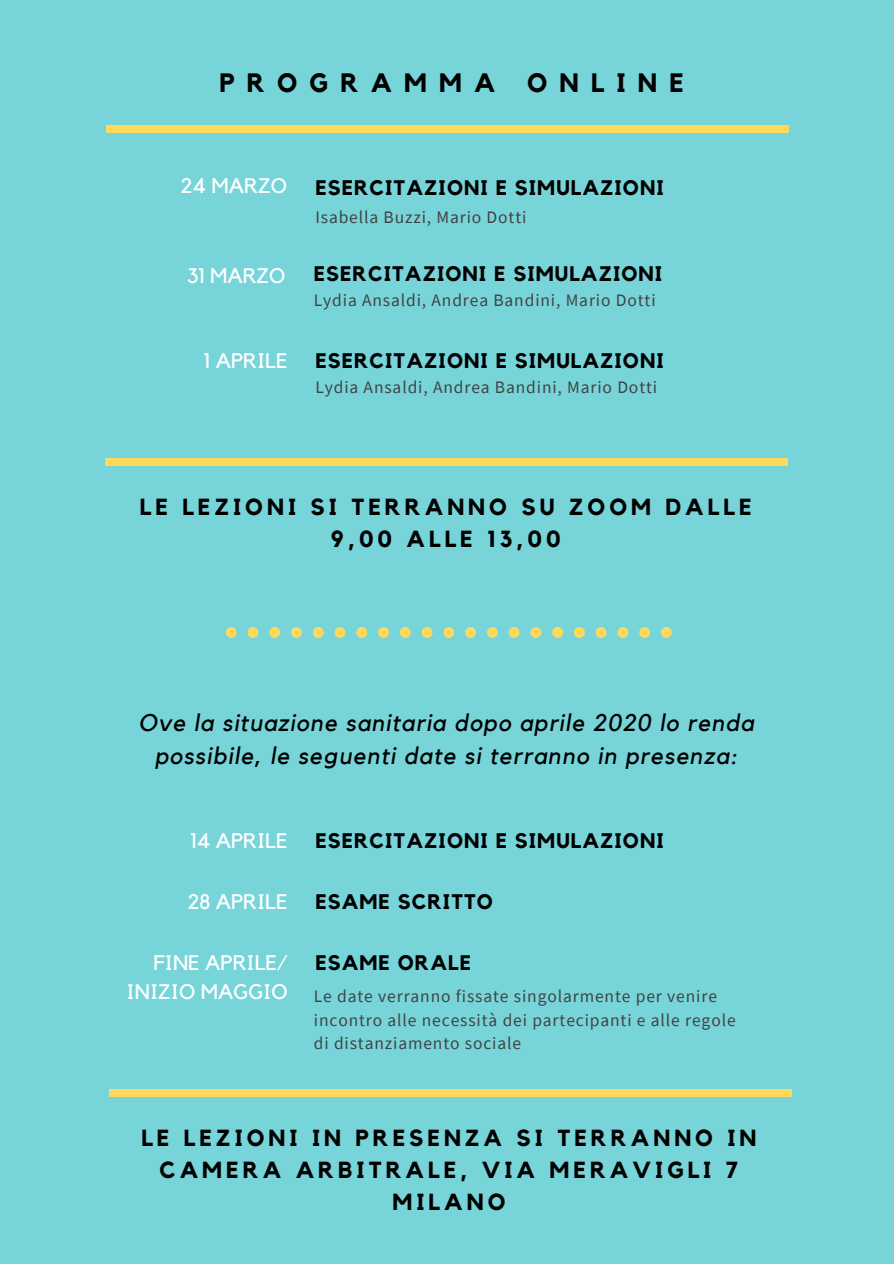
<style>
.page{position:relative;width:894px;height:1264px;background:#fff}
.page>*{position:absolute;margin:0;border:0;box-sizing:border-box;transform-origin:0 0}
.t1{font:700 26.55px "Kollektif";letter-spacing:.46em;color:#000}
.t2{font:italic 24px/32.7px "Kollektif";letter-spacing:.05em;color:#000;text-align:center}
.t3{font:700 23.25px/31.5px "Kollektif";letter-spacing:.175em;color:#000;text-align:center}
.t4{font:700 21px "Kollektif";letter-spacing:.05em;color:#000}
.t5{font:21px/29.2px "Kollektif";color:#fff;text-align:right}
.t6{font:17.55px/23.7px "Source Sans Pro";letter-spacing:.05em;color:#424242}
</style>
<div class="page">
<div style="left:0;top:0;width:893px;height:1263px;background:#77d5da"></div>
<div style="left:106px;top:125px;width:682px;height:8px;background:#ffd85c"></div>
<div style="left:105px;top:458px;width:682px;height:8px;background:#ffd85c"></div>
<div style="left:109px;top:1089px;width:682px;height:7px;background:#ffd85c"></div>
<svg style="left:226px;top:627px;width:445px;height:11px"></svg>
<h1 class="t1" style="left:219px;top:71px;width:465px">PROGRAMMA ONLINE</h1>
<p class="t5" style="left:181px;top:172px;width:107px">24 MARZO</p>
<p class="t4" style="left:315px;top:178px;width:350px">ESERCITAZIONI E SIMULAZIONI</p>
<p class="t6" style="left:315px;top:205px;width:212px">Isabella Buzzi, Mario Dotti</p>
<p class="t5" style="left:187px;top:261px;width:100px">31 MARZO</p>
<p class="t4" style="left:314px;top:264px;width:350px">ESERCITAZIONI E SIMULAZIONI</p>
<p class="t6" style="left:314px;top:288px;width:343px">Lydia Ansaldi, Andrea Bandini, Mario Dotti</p>
<p class="t5" style="left:204px;top:347px;width:85px">1 APRILE</p>
<p class="t4" style="left:315px;top:351px;width:350px">ESERCITAZIONI E SIMULAZIONI</p>
<p class="t6" style="left:315px;top:375px;width:343px">Lydia Ansaldi, Andrea Bandini, Mario Dotti</p>
<h3 class="t3" style="left:140px;top:492px;width:613px">LE LEZIONI SI TERRANNO SU ZOOM DALLE<br>9,00 ALLE 13,00</h3>
<h2 class="t2" style="left:138px;top:707px;width:617px">Ove la situazione sanitaria dopo aprile 2020 lo renda possibile, le seguenti date si terranno in presenza:</h2>
<p class="t5" style="left:190px;top:827px;width:99px">14 APRILE</p>
<p class="t4" style="left:315px;top:831px;width:350px">ESERCITAZIONI E SIMULAZIONI</p>
<p class="t5" style="left:188px;top:887px;width:101px">28 APRILE</p>
<p class="t4" style="left:315px;top:891px;width:179px">ESAME SCRITTO</p>
<p class="t5" style="left:126px;top:949px;width:162px">FINE APRILE/<br>INIZIO MAGGIO</p>
<p class="t4" style="left:315px;top:953px;width:157px">ESAME ORALE</p>
<p class="t6" style="left:314px;top:984px;width:423px">Le date verranno fissate singolarmente per venire incontro alle necessità dei partecipanti e alle regole di distanziamento sociale</p>
<h3 class="t3" style="left:141px;top:1123px;width:616px">LE LEZIONI IN PRESENZA SI TERRANNO IN<br>CAMERA ARBITRALE, VIA MERAVIGLI 7<br>MILANO</h3>
</div>
